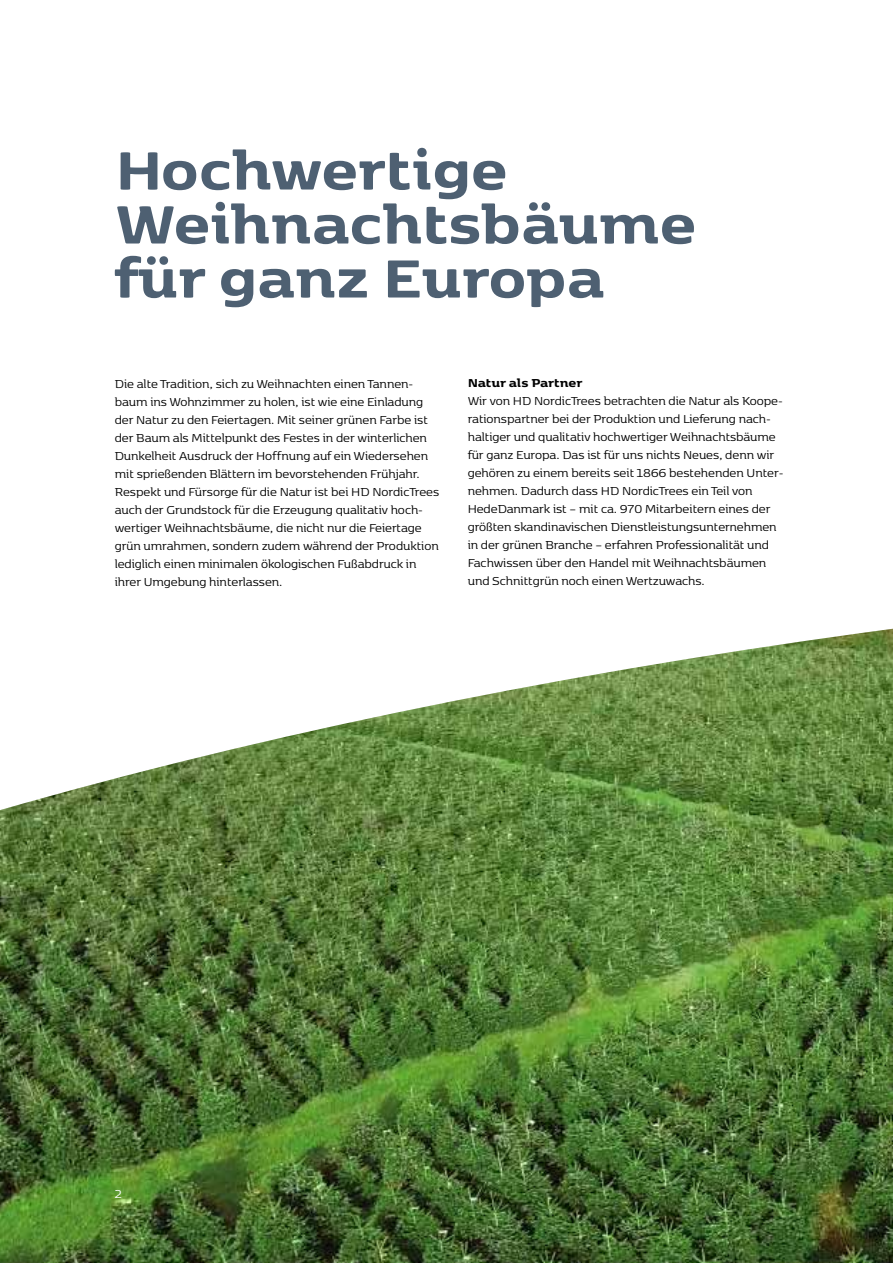
<style>
.page{position:relative;width:893px;height:1263px;background:#fff}
.page>*{position:absolute;margin:0;border:0;box-sizing:border-box;transform-origin:0 0}
.t1{font:700 63px/54px "Kobenhavn HDK";color:#4e6072}
.t2{font:13.5px/18px "Kobenhavn HDK";color:#000}
.t3{font:700 13.5px "Kobenhavn HDK";color:#000}
.t4{font:13.5px "Kobenhavn HDK";color:#fff}
</style>
<div class="page">
<img style="left:0;top:629px;width:893px;height:634px">
<h1 class="t1" style="left:115px;top:138px;width:582px">Hochwertige<br>Weihnachtsbäume für ganz Europa</h1>
<p class="t2" style="left:115px;top:374px;width:326px">Die alte Tradition, sich zu Weihnachten einen Tannen&shy;baum ins Wohnzimmer zu holen, ist wie eine Einladung der Natur zu den Feiertagen. Mit seiner grünen Farbe ist der Baum als Mittelpunkt des Festes in der winterlichen Dunkelheit Ausdruck der Hoffnung auf ein Wiedersehen mit sprießenden Blättern im bevorstehenden Frühjahr.<br>Respekt und Fürsorge für die Natur ist bei HD NordicTrees auch der Grundstock für die Erzeugung qualitativ hoch&shy;wertiger Weihnachtsbäume, die nicht nur die Feiertage grün umrahmen, sondern zudem während der Produktion lediglich einen minimalen ökologischen Fußabdruck in ihrer Umgebung hinterlassen.</p>
<p class="t3" style="left:468px;top:373px;width:116px">Natur als Partner</p>
<p class="t2" style="left:468px;top:392px;width:317px">Wir von HD NordicTrees betrachten die Natur als Koope&shy;rationspartner bei der Produktion und Lieferung nach&shy;haltiger und qualitativ hochwertiger Weihnachtsbäume für ganz Europa. Das ist für uns nichts Neues, denn wir gehören zu einem bereits seit 1866 bestehenden Unter&shy;nehmen. Dadurch dass HD NordicTrees ein Teil von HedeDanmark ist – mit ca. 970 Mitarbeitern eines der größten skandinavischen Dienstleistungsunternehmen in der grünen Branche – erfahren Professionalität und Fachwissen über den Handel mit Weihnachtsbäumen und Schnittgrün noch einen Wertzuwachs.</p>
<p class="t4" style="left:115px;top:1184px;width:9px">2</p>
</div>
